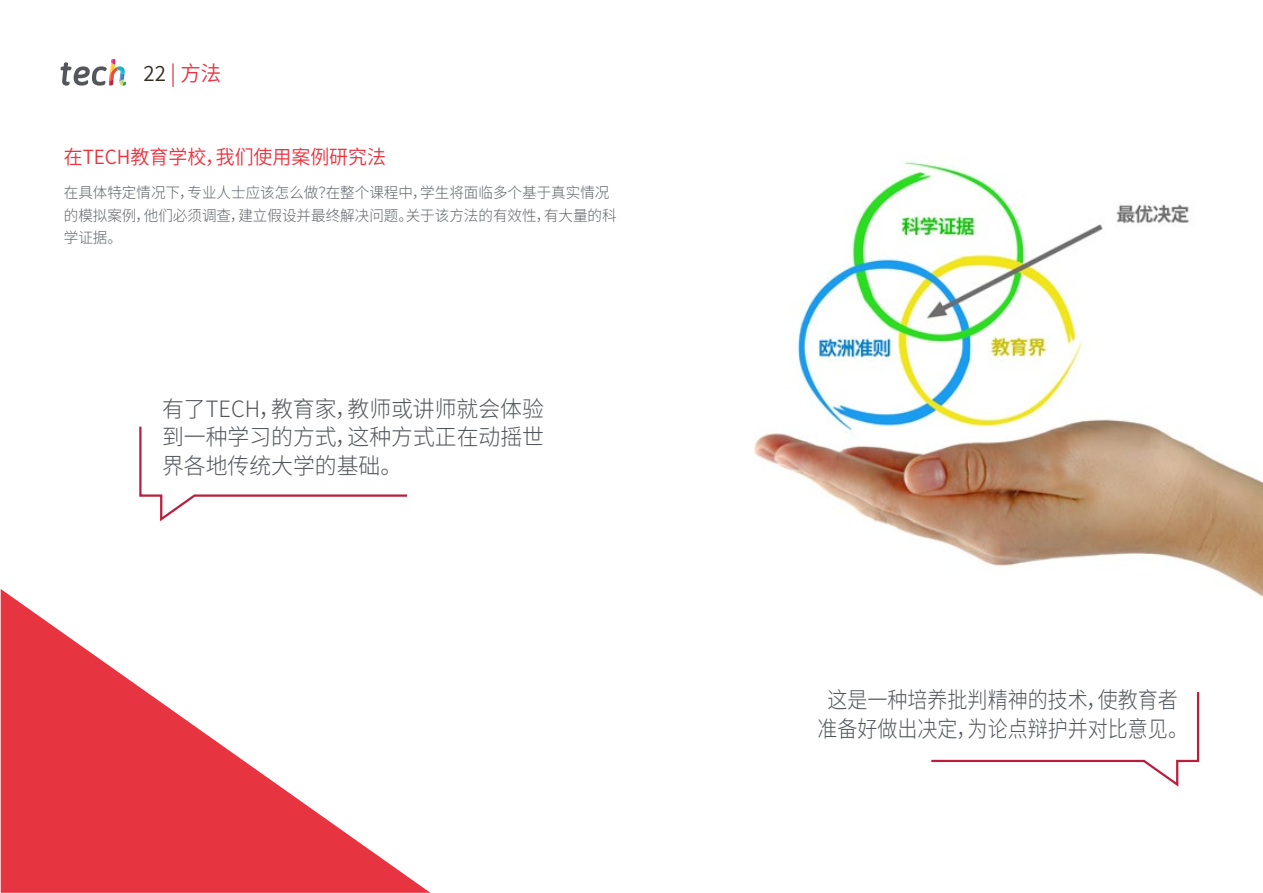
<style>
.page{position:relative;width:1263px;height:893px;background:#fff}
.page>*{position:absolute;margin:0;border:0;box-sizing:border-box;transform-origin:0 0}
.t1{font:300 22.5px/28.5px "Source Han Sans CN";color:#52555b;text-align:justify}
.t2{font:300 22.5px/28.5px "Source Han Sans CN";color:#52555b;text-align:center;scale:.89 1}
.t3{font:21px "Source Han Sans CN";color:#e73441}
.t4{font:19.5px "Source Han Sans CN";color:#e73441}
.t5{font:300 15px/22.5px "Source Han Sans CN";color:#61646a}
.s1{color:#312e20}
</style>
<div class="page">
<img style="left:754px;top:161px;width:509px;height:436px">
<svg style="left:61px;top:59px;width:65px;height:27px"></svg>
<svg style="left:139px;top:426px;width:269px;height:96px"></svg>
<svg style="left:1px;top:589px;width:429px;height:304px"></svg>
<svg style="left:931px;top:692px;width:269px;height:95px"></svg>
<h2 class="t3" style="left:144px;top:61px;width:79px"><span class="s1">22</span> | 方法</h2>
<h3 class="t4" style="left:64px;top:146px;width:324px">在TECH教育学校，我们使用案例研究法</h3>
<p class="t5" style="left:64px;top:182px;width:554px">在具体特定情况下，专业人士应该怎么做？在整个课程中，学生将面临多个基于真实情况的模拟案例，他们必须调查，建立假设并最终解决问题。关于该方法的有效性，有大量的科学证据。</p>
<h1 class="t1" style="left:162px;top:395px;width:383px">有了TECH，教育家，教师或讲师就会体验到一种学习的方式，这种方式正在动摇世界各地传统大学的基础。</h1>
<h1 class="t2" style="left:817px;top:686px;width:418px">这是一种培养批判精神的技术，使教育者准备好做出决定，为论点辩护并对比意见。</h1>
</div>
